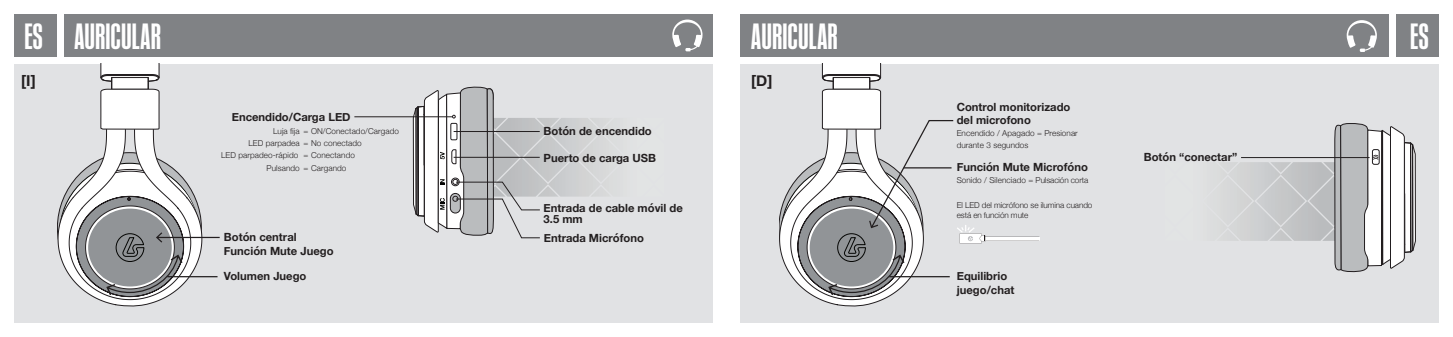
<style>
.page{position:relative;width:1453px;height:337px;background:#fff}
.page>*{position:absolute;margin:0;border:0;box-sizing:border-box;transform-origin:0 0}
.t1{font:500 35px "Kommissar X Cond";letter-spacing:.02em;color:#fff}
.t2{font:700 15px "Helvetica Neue";color:#231f20}
.t3{font:700 11.25px/13.5px "Helvetica Neue";color:#231f20}
.t4{font:300 8.12px/12.2px "Helvetica Neue";letter-spacing:.01em;color:#231f20}
.t5{font:300 8.12px/9.8px "Helvetica Neue";letter-spacing:-.01em;color:#231f20}
</style>
<div class="page">
<div style="left:741px;top:64px;width:698px;height:258px;background:#e1e2e4"></div>
<div style="left:14px;top:64px;width:698px;height:258px;background:#e1e2e4"></div>
<div style="left:64px;top:14px;width:648px;height:43px;background:#808285"></div>
<div style="left:14px;top:14px;width:43px;height:43px;background:#808285"></div>
<svg style="left:672px;top:20px;width:30px;height:31px"></svg>
<svg style="left:58px;top:64px;width:162px;height:242px"></svg>
<hr style="left:354px;top:116px;width:98px;height:1px;background:#231f20">
<svg style="left:413px;top:86px;width:193px;height:152px"></svg>
<div style="left:741px;top:14px;width:648px;height:43px;background:#808285"></div>
<svg style="left:1346px;top:20px;width:31px;height:32px"></svg>
<svg style="left:779px;top:64px;width:260px;height:242px"></svg>
<hr style="left:904px;top:167px;width:47px;height:1px;background:#231f20">
<div style="left:1396px;top:14px;width:43px;height:43px;background:#808285"></div>
<svg style="left:1223px;top:123px;width:193px;height:149px"></svg>
<h1 class="t1" style="left:25px;top:13px;width:137px">ES AURICULAR</h1>
<h2 class="t2" style="left:21px;top:68px;width:16px">[I]</h2>
<p class="t3" style="left:232px;top:110px;width:120px">Encendido/Carga LED</p>
<p class="t4" style="left:273px;top:124px;width:127px">Luja fija = ON/Conectado/Cargado</p>
<p class="t4" style="left:248px;top:136px;width:115px">LED parpadea = No conectado</p>
<p class="t4" style="left:221px;top:149px;width:135px">LED parpadeo-rápido = Conectando</p>
<p class="t4" style="left:266px;top:161px;width:81px">Pulsando = Cargando</p>
<p class="t3" style="left:544px;top:124px;width:110px">Botón de encendido</p>
<p class="t3" style="left:544px;top:151px;width:114px">Puerto de carga USB</p>
<p class="t3" style="left:544px;top:203px;width:141px;line-height:11px">Entrada de cable móvil de<br>3.5 mm</p>
<p class="t3" style="left:224px;top:230px;width:111px">Botón central<br>Función Mute Juego</p>
<p class="t3" style="left:544px;top:231px;width:102px">Entrada Micrófono</p>
<p class="t3" style="left:224px;top:270px;width:84px">Volumen Juego</p>
<h1 class="t1" style="left:751px;top:13px;width:88px">AURICULAR</h1>
<h2 class="t2" style="left:751px;top:68px;width:23px">[D]</h2>
<p class="t3" style="left:957px;top:100px;width:115px">Control monitorizado del microfono</p>
<p class="t4" style="left:957px;top:126px;width:123px">Encendido / Apagado = Presionar durante 3 segundos</p>
<p class="t3" style="left:957px;top:160px;width:133px">Función Mute Microfóno</p>
<p class="t4" style="left:957px;top:174px;width:133px">Sonido / Silenciado = Pulsación corta</p>
<p class="t5" style="left:957px;top:199px;width:137px">El LED del micrófono se ilumina cuando está en función mute</p>
<p class="t3" style="left:957px;top:270px;width:59px">Equilibrio juego/chat</p>
<p class="t3" style="left:1144px;top:150px;width:95px">Botón “conectar”</p>
<h1 class="t1" style="left:1410px;top:13px;width:20px">ES</h1>
</div>
